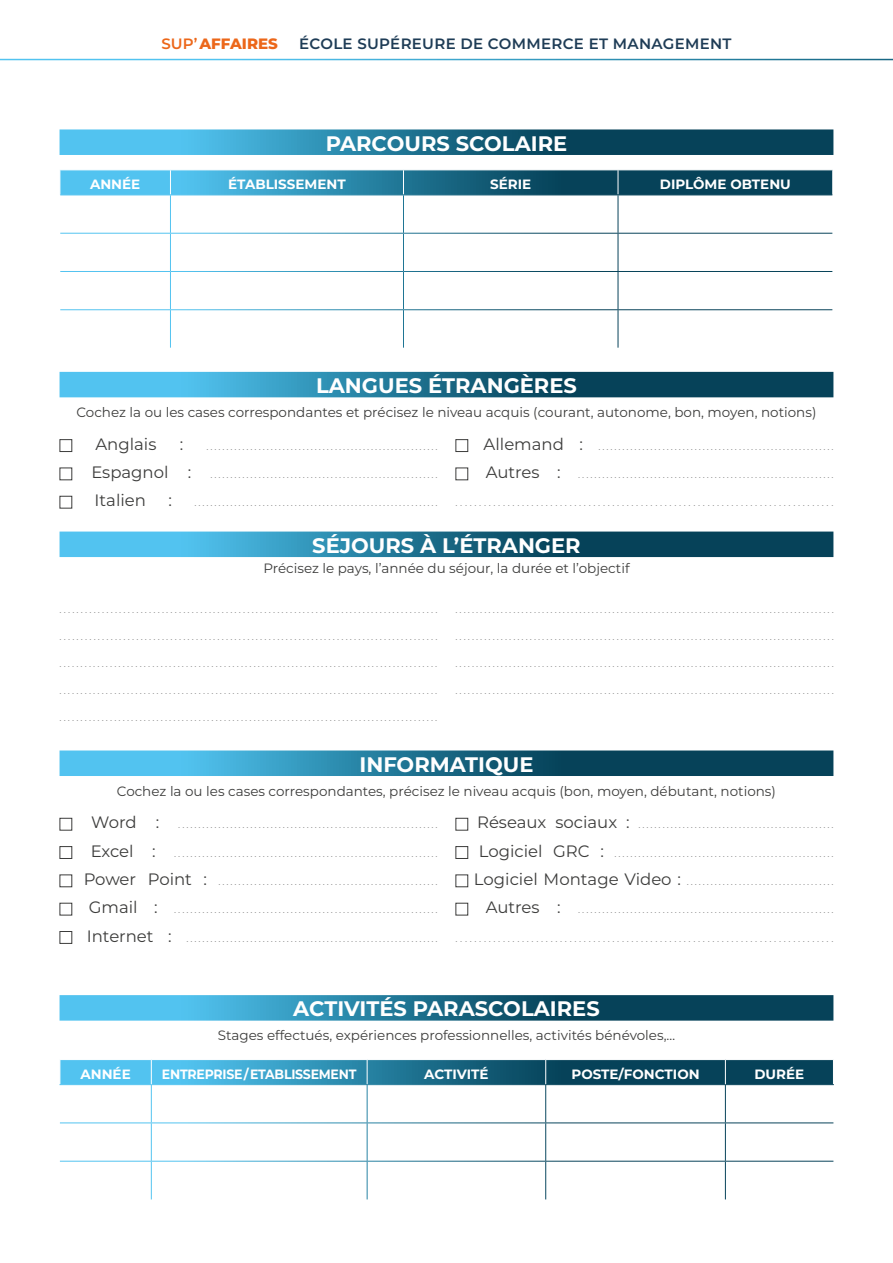
<style>
.page{position:relative;width:893px;height:1263px;background:#fff}
.page>*{position:absolute;margin:0;border:0;box-sizing:border-box;transform-origin:0 0}
.t1{font:700 21px "Montserrat";color:#fff}
.t2{font:16.5px "Montserrat";color:#3c3c3b}
.t3{font:600 15px "Montserrat";letter-spacing:.02em;color:#1e3c56}
.t4{font:800 15px "Montserrat";color:#ec671a}
.t5{font:13.5px "Montserrat";color:#3c3c3b}
.t6{font:700 13.5px "Montserrat";color:#fff}
.t7{font:700 13.5px "Montserrat";letter-spacing:-.02em;color:#fff;scale:.93 1}
.t8{font:9.75px "Montserrat";color:#878787}
.s1{font-weight:600}
.s2{font-size:16.5px;color:#3c3c3b}
</style>
<div class="page">
<svg style="left:60px;top:129px;width:773px;height:26px;background:#277896"></svg>
<svg style="left:60px;top:372px;width:773px;height:25px;background:#227594"></svg>
<svg style="left:61px;top:196px;width:771px;height:152px"></svg>
<svg style="left:60px;top:170px;width:773px;height:25px;background:#277897"></svg>
<hr style="left:170px;top:195px;width:1px;height:38px;background:#fff">
<hr style="left:403px;top:195px;width:1px;height:38px;background:#fff">
<hr style="left:618px;top:195px;width:1px;height:38px;background:#fff">
<hr style="left:60px;top:233px;width:110px;height:1px;background:#fff">
<hr style="left:170px;top:234px;width:1px;height:37px;background:#fff">
<hr style="left:170px;top:233px;width:233px;height:1px;background:#fff">
<hr style="left:403px;top:234px;width:1px;height:37px;background:#fff">
<hr style="left:403px;top:233px;width:215px;height:1px;background:#fff">
<hr style="left:618px;top:234px;width:1px;height:37px;background:#fff">
<hr style="left:618px;top:233px;width:214px;height:1px;background:#fff">
<hr style="left:60px;top:271px;width:110px;height:1px;background:#fff">
<hr style="left:170px;top:272px;width:1px;height:37px;background:#fff">
<hr style="left:170px;top:271px;width:233px;height:1px;background:#fff">
<hr style="left:403px;top:272px;width:1px;height:37px;background:#fff">
<hr style="left:403px;top:271px;width:215px;height:1px;background:#fff">
<hr style="left:618px;top:272px;width:1px;height:37px;background:#fff">
<hr style="left:618px;top:271px;width:214px;height:1px;background:#fff">
<hr style="left:60px;top:309px;width:110px;height:1px;background:#fff">
<hr style="left:170px;top:310px;width:1px;height:38px;background:#fff">
<hr style="left:170px;top:309px;width:233px;height:1px;background:#fff">
<hr style="left:403px;top:310px;width:1px;height:38px;background:#fff">
<hr style="left:403px;top:309px;width:215px;height:1px;background:#fff">
<hr style="left:618px;top:310px;width:1px;height:38px;background:#fff">
<hr style="left:618px;top:309px;width:214px;height:1px;background:#fff">
<div style="left:60px;top:439px;width:12px;height:13px;border:1px solid #3c3c3b"></div>
<div style="left:60px;top:496px;width:12px;height:12px;border:1px solid #3c3c3b"></div>
<div style="left:455px;top:439px;width:13px;height:13px;border:1px solid #3c3c3b"></div>
<div style="left:455px;top:468px;width:13px;height:12px;border:1px solid #3c3c3b"></div>
<svg style="left:60px;top:531px;width:773px;height:26px;background:#277897"></svg>
<svg style="left:60px;top:750px;width:773px;height:26px;background:#277896"></svg>
<div style="left:60px;top:818px;width:12px;height:12px;border:1px solid #3c3c3b"></div>
<div style="left:60px;top:846px;width:12px;height:13px;border:1px solid #3c3c3b"></div>
<div style="left:60px;top:874px;width:12px;height:13px;border:1px solid #3c3c3b"></div>
<div style="left:60px;top:903px;width:12px;height:12px;border:1px solid #3c3c3b"></div>
<div style="left:60px;top:931px;width:12px;height:13px;border:1px solid #3c3c3b"></div>
<div style="left:455px;top:818px;width:13px;height:12px;border:1px solid #3c3c3b"></div>
<div style="left:455px;top:846px;width:13px;height:13px;border:1px solid #3c3c3b"></div>
<div style="left:455px;top:874px;width:13px;height:13px;border:1px solid #3c3c3b"></div>
<div style="left:455px;top:903px;width:13px;height:12px;border:1px solid #3c3c3b"></div>
<svg style="left:60px;top:995px;width:773px;height:26px;background:#277896"></svg>
<svg style="left:60px;top:1085px;width:773px;height:114px"></svg>
<svg style="left:60px;top:1059px;width:774px;height:25px;background:#2c7b99"></svg>
<hr style="left:151px;top:1085px;width:1px;height:37px;background:#fff">
<hr style="left:367px;top:1085px;width:1px;height:37px;background:#fff">
<hr style="left:545px;top:1085px;width:1px;height:37px;background:#fff">
<hr style="left:725px;top:1085px;width:1px;height:37px;background:#fff">
<hr style="left:60px;top:1122px;width:91px;height:1px;background:#fff">
<hr style="left:151px;top:1123px;width:1px;height:38px;background:#fff">
<hr style="left:151px;top:1122px;width:216px;height:1px;background:#fff">
<hr style="left:367px;top:1123px;width:1px;height:38px;background:#fff">
<hr style="left:367px;top:1122px;width:179px;height:1px;background:#fff">
<hr style="left:545px;top:1123px;width:1px;height:38px;background:#fff">
<hr style="left:546px;top:1122px;width:179px;height:1px;background:#fff">
<hr style="left:725px;top:1123px;width:1px;height:38px;background:#fff">
<hr style="left:725px;top:1122px;width:108px;height:1px;background:#fff">
<hr style="left:60px;top:1161px;width:91px;height:1px;background:#fff">
<hr style="left:151px;top:1161px;width:1px;height:38px;background:#fff">
<hr style="left:151px;top:1161px;width:216px;height:1px;background:#fff">
<hr style="left:367px;top:1161px;width:1px;height:38px;background:#fff">
<hr style="left:367px;top:1161px;width:179px;height:1px;background:#fff">
<hr style="left:545px;top:1161px;width:1px;height:38px;background:#fff">
<hr style="left:546px;top:1161px;width:179px;height:1px;background:#fff">
<hr style="left:725px;top:1161px;width:1px;height:38px;background:#fff">
<hr style="left:725px;top:1161px;width:108px;height:1px;background:#fff">
<h3 class="t4" style="left:161px;top:33px;width:118px"><span class="s1">SUP’</span> AFFAIRES</h3>
<h3 class="t3" style="left:299px;top:33px;width:434px">ÉCOLE SUPÉREURE DE COMMERCE ET MANAGEMENT</h3>
<h1 class="t1" style="left:326px;top:128px;width:243px">PARCOURS SCOLAIRE</h1>
<h3 class="t6" style="left:90px;top:174px;width:52px">ANNÉE</h3>
<h3 class="t6" style="left:228px;top:174px;width:119px">ÉTABLISSEMENT</h3>
<h3 class="t6" style="left:490px;top:174px;width:43px">SÉRIE</h3>
<h3 class="t6" style="left:660px;top:174px;width:133px">DIPLÔME OBTENU</h3>
<h1 class="t1" style="left:316px;top:370px;width:262px">LANGUES ÉTRANGÈRES</h1>
<h3 class="t5" style="left:77px;top:403px;width:741px">Cochez la ou les cases correspondantes et précisez le niveau acquis (courant, autonome, bon, moyen, notions)</h3>
<h2 class="t2" style="left:95px;top:432px;width:63px">Anglais</h2>
<h2 class="t2" style="left:180px;top:432px;width:5px">:</h2>
<p class="t8" style="left:206px;top:440px;width:233px">..........................................................</p>
<p class="t8" style="left:91px;top:468px;width:348px"><span class="s2">Espagnol :</span> .........................................................</p>
<h2 class="t2" style="left:95px;top:489px;width:53px">Italien</h2>
<h2 class="t2" style="left:168px;top:489px;width:5px">:</h2>
<p class="t8" style="left:194px;top:496px;width:245px">.............................................................</p>
<p class="t8" style="left:484px;top:440px;width:351px"><span class="s2">Allemand :</span> ...........................................................</p>
<p class="t8" style="left:486px;top:468px;width:349px"><span class="s2">Autres :</span> ................................................................</p>
<p class="t8" style="left:455px;top:496px;width:379px">................................................................................</p>
<h1 class="t1" style="left:312px;top:530px;width:270px">SÉJOURS À L’ÉTRANGER</h1>
<h3 class="t5" style="left:263px;top:559px;width:368px">Précisez le pays, l’année du séjour, la durée et l’objectif</h3>
<p class="t8" style="left:60px;top:603px;width:379px">.........................................................................................</p>
<p class="t8" style="left:60px;top:630px;width:379px">.........................................................................................</p>
<p class="t8" style="left:60px;top:657px;width:379px">..........................................................................................</p>
<p class="t8" style="left:60px;top:684px;width:379px">..........................................................................................</p>
<p class="t8" style="left:60px;top:711px;width:379px">..........................................................................................</p>
<p class="t8" style="left:455px;top:603px;width:380px">............................................................................................</p>
<p class="t8" style="left:455px;top:630px;width:380px">............................................................................................</p>
<p class="t8" style="left:455px;top:657px;width:380px">............................................................................................</p>
<p class="t8" style="left:455px;top:684px;width:380px">............................................................................................</p>
<h1 class="t1" style="left:359px;top:749px;width:175px">INFORMATIQUE</h1>
<h3 class="t5" style="left:117px;top:782px;width:660px">Cochez la ou les cases correspondantes, précisez le niveau acquis (bon, moyen, débutant, notions)</h3>
<p class="t8" style="left:91px;top:818px;width:348px"><span class="s2">Word :</span> .................................................................</p>
<p class="t8" style="left:91px;top:846px;width:348px"><span class="s2">Excel :</span> ..................................................................</p>
<p class="t8" style="left:84px;top:875px;width:355px"><span class="s2">Power Point :</span> .......................................................</p>
<p class="t8" style="left:89px;top:903px;width:350px"><span class="s2">Gmail :</span> ..................................................................</p>
<p class="t8" style="left:87px;top:931px;width:352px"><span class="s2">Internet :</span> ...............................................................</p>
<p class="t8" style="left:477px;top:818px;width:358px"><span class="s2">Réseaux sociaux :</span> .................................................</p>
<p class="t8" style="left:479px;top:846px;width:356px"><span class="s2">Logiciel GRC :</span> .......................................................</p>
<p class="t8" style="left:474px;top:875px;width:361px"><span class="s2">Logiciel Montage Video :</span> .....................................</p>
<p class="t8" style="left:486px;top:903px;width:349px"><span class="s2">Autres :</span> ................................................................</p>
<p class="t8" style="left:455px;top:931px;width:379px">................................................................................</p>
<h1 class="t1" style="left:293px;top:994px;width:308px">ACTIVITÉS PARASCOLAIRES</h1>
<h3 class="t5" style="left:218px;top:1026px;width:459px">Stages effectués, expériences professionnelles, activités bénévoles,…</h3>
<h3 class="t6" style="left:80px;top:1064px;width:52px">ANNÉE</h3>
<h3 class="t7" style="left:162px;top:1064px;width:211px">ENTREPRISE / ETABLISSEMENT</h3>
<h3 class="t6" style="left:424px;top:1064px;width:66px">ACTIVITÉ</h3>
<h3 class="t6" style="left:571px;top:1064px;width:130px">POSTE/FONCTION</h3>
<h3 class="t6" style="left:754px;top:1064px;width:51px">DURÉE</h3>
</div>
